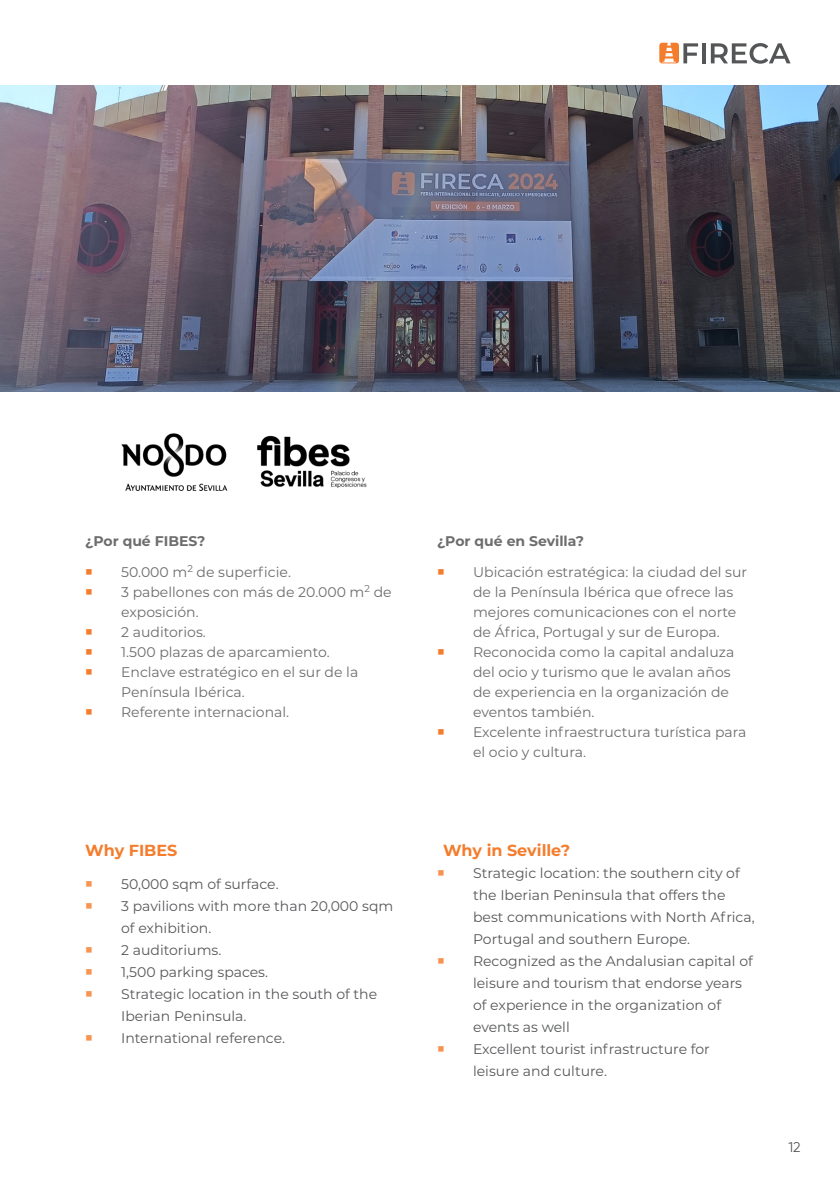
<style>
.page{position:relative;width:840px;height:1191px;background:#fff}
.page>*{position:absolute;margin:0;border:0;box-sizing:border-box;transform-origin:0 0}
.lista_-_Copia{font:700 16px "Montserrat";color:#f47d2d}
.Cuerpo_de_texto{font:700 16px "Montserrat";color:#f47d2d}
.t1{font:14px/22px "Montserrat";color:#57585a}
.t2{font:14px/20px "Montserrat";color:#6d6c6e}
.Cuerpo_de_texto-2{font:700 14px "Montserrat";color:#6d6c6e}
.t3{font:14px "Gilroy";color:#57585a}
</style>
<div class="page">
<svg style="left:702px;top:43px;width:3px;height:20px"></svg>
<svg style="left:710px;top:43px;width:80px;height:21px"></svg>
<svg style="left:659px;top:43px;width:38px;height:20px"></svg>
<img style="left:0;top:85px;width:839px;height:307px">
<img style="left:121px;top:433px;width:246px;height:58px">
<p class="Cuerpo_de_texto-2" style="left:85px;top:530px;width:122px">¿Por qué FIBES?</p>
<p class="t2" style="left:121px;top:561px;width:171px">50.000 m<sup>2</sup> de superficie.</p>
<p class="t2" style="left:121px;top:581px;width:272px">3 pabellones con más de 20.000 m<sup>2</sup> de exposición.</p>
<p class="t2" style="left:121px;top:621px;width:86px">2 auditorios.</p>
<p class="t2" style="left:121px;top:641px;width:210px">1.500 plazas de aparcamiento.</p>
<p class="t2" style="left:121px;top:661px;width:238px">Enclave estratégico en el sur de la<br>Península Ibérica.</p>
<p class="t2" style="left:121px;top:701px;width:169px">Referente internacional.</p>
<p class="Cuerpo_de_texto" style="left:85px;top:838px;width:94px">Why FIBES</p>
<p class="t1" style="left:121px;top:872px;width:159px">50,000 sqm of surface.</p>
<p class="t1" style="left:121px;top:894px;width:273px">3 pavilions with more than 20,000 sqm of exhibition.</p>
<p class="t1" style="left:121px;top:938px;width:102px">2 auditoriums.</p>
<p class="t1" style="left:121px;top:960px;width:148px">1,500 parking spaces.</p>
<p class="t1" style="left:121px;top:982px;width:257px">Strategic location in the south of the<br>Iberian Peninsula.</p>
<p class="t1" style="left:121px;top:1026px;width:165px">International reference.</p>
<p class="Cuerpo_de_texto-2" style="left:437px;top:530px;width:148px">¿Por qué en Sevilla?</p>
<p class="t2" style="left:473px;top:561px;width:275px">Ubicación estratégica: la ciudad del sur de la Península Ibérica que ofrece las mejores comunicaciones con el norte de África, Portugal y sur de Europa.</p>
<p class="t2" style="left:473px;top:641px;width:262px">Reconocida como la capital andaluza del ocio y turismo que le avalan años de experiencia en la organización de eventos también.</p>
<p class="t2" style="left:473px;top:721px;width:275px">Excelente infraestructura turística para el ocio y cultura.</p>
<p class="lista_-_Copia" style="left:443px;top:838px;width:128px">Why in Seville?</p>
<p class="t1" style="left:473px;top:861px;width:283px">Strategic location: the southern city of the Iberian Peninsula that offers the best communications with North Africa, Portugal and southern Europe.</p>
<p class="t1" style="left:473px;top:949px;width:281px">Recognized as the Andalusian capital of leisure and tourism that endorse years of experience in the organization of events as well</p>
<p class="t1" style="left:473px;top:1037px;width:238px">Excellent tourist infrastructure for leisure and culture.</p>
<p class="t3" style="left:788px;top:1138px;width:14px">12</p>
</div>
